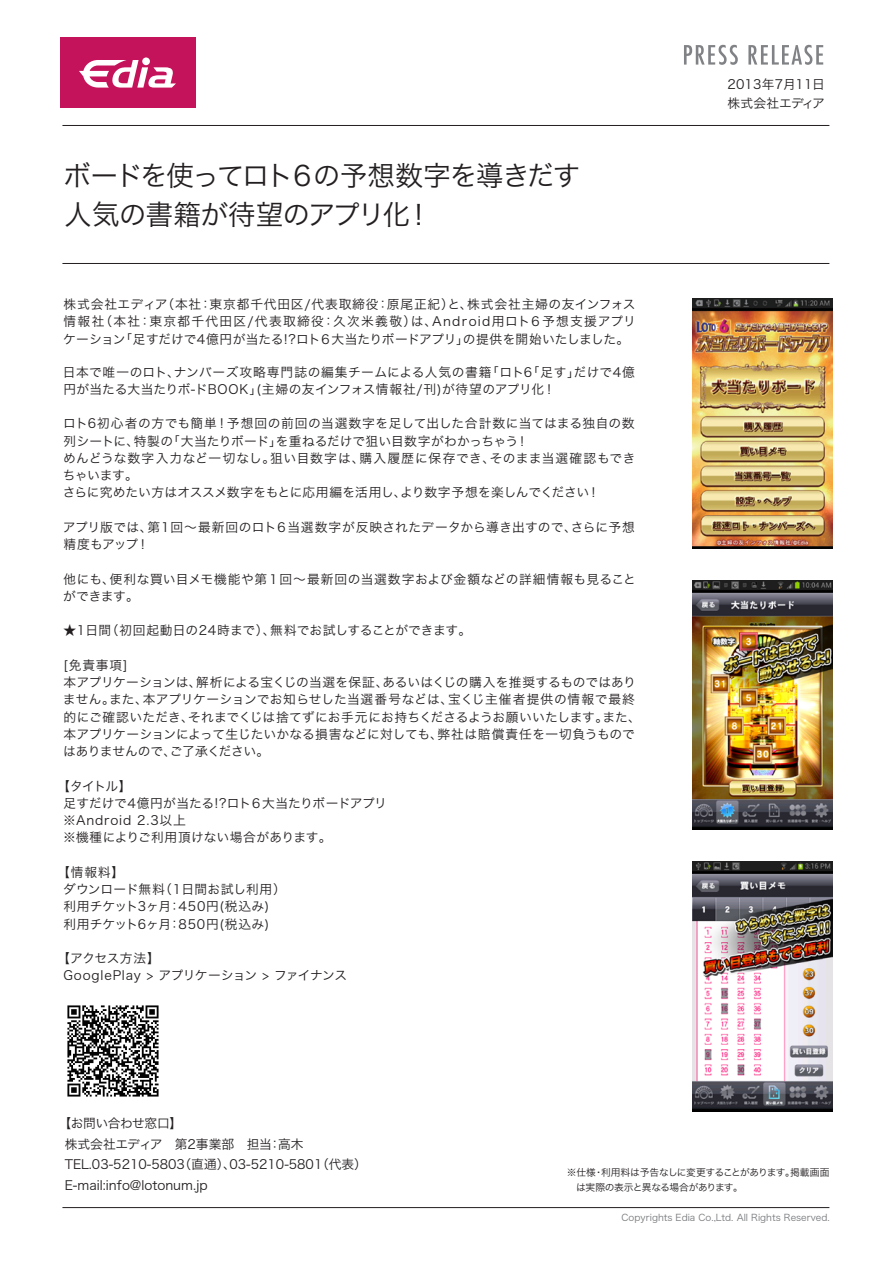
<style>
.page{position:relative;width:893px;height:1263px;background:#fff}
.page>*{position:absolute;margin:0;border:0;box-sizing:border-box;transform-origin:0 0}
.t1{font:27.75px/39px "Hira Kaku Pro W3";letter-spacing:-.055em;color:#231f20}
.t2{font:12.75px/17.2px "Hira Kaku Pro W3";letter-spacing:.01em;color:#231f20}
.t3{font:12.75px/17.2px "Hira Kaku Pro W3";letter-spacing:.035em;color:#231f20}
.t4{font:12.75px/17.2px "Hira Kaku Pro W3";letter-spacing:-.01em;color:#231f20}
.t5{font:9.75px/14.7px "Hira Kaku Pro W3";letter-spacing:-.03em;color:#231f20}
.t6{font:9.3px "Hira Kaku Pro W3";color:#76787b}
</style>
<div class="page">
<hr style="left:62px;top:1207px;width:767px;height:1px;background:#231f20">
<div style="left:60px;top:37px;width:136px;height:71px;background:#c5135b"></div>
<svg style="left:79px;top:60px;width:97px;height:28px"></svg>
<div style="left:142px;top:57px;width:8px;height:8px;background:#fff;border-radius:50%"></div>
<hr style="left:62px;top:263px;width:767px;height:1px;background:#231f20">
<hr style="left:62px;top:125px;width:767px;height:1px;background:#231f20">
<svg style="left:684px;top:45px;width:54px;height:20px"></svg>
<svg style="left:748px;top:45px;width:75px;height:20px"></svg>
<img style="left:692px;top:861px;width:141px;height:250px">
<img style="left:692px;top:580px;width:141px;height:250px">
<img style="left:692px;top:299px;width:141px;height:249px">
<img style="left:67px;top:1005px;width:92px;height:92px">
<h1 class="t1" style="left:63px;top:155px;width:519px">ボードを使ってロト６の予想数字を導きだす人気の書籍が待望のアプリ化！</h1>
<p class="t2" style="left:63px;top:295px;width:574px;text-align:justify">株式会社エディア（本社：東京都千代田区/代表取締役：原尾正紀）と、株式会社主婦の友インフォス情報社（本社：東京都千代田区/代表取締役：久次米義敬）は、Android用ロト６予想支援アプリケーション「足すだけで4億円が当たる!?ロト６大当たりボードアプリ」の提供を開始いたしました。</p>
<p class="t3" style="left:63px;top:362px;width:573px">日本で唯一のロト、ナンバーズ攻略専門誌の編集チームによる人気の書籍「ロト6「足す」だけで4億円が当たる大当たりボ-ドBOOK」(主婦の友インフォス情報社/刊)が待望のアプリ化！</p>
<p class="t2" style="left:63px;top:414px;width:574px">ロト6初心者の方でも簡単！予想回の前回の当選数字を足して出した合計数に当てはまる独自の数列シートに、特製の「大当たりボード」を重ねるだけで狙い目数字がわかっちゃう！<br>めんどうな数字入力など一切なし。狙い目数字は、購入履歴に保存でき、そのまま当選確認もできちゃいます。<br>さらに究めたい方はオススメ数字をもとに応用編を活用し、より数字予想を楽しんでください！</p>
<p class="t2" style="left:63px;top:518px;width:574px">アプリ版では、第1回～最新回のロト６当選数字が反映されたデータから導き出すので、さらに予想精度もアップ！</p>
<p class="t3" style="left:63px;top:569px;width:574px">他にも、便利な買い目メモ機能や第１回～最新回の当選数字および金額などの詳細情報も見ることができます。</p>
<p class="t2" style="left:63px;top:621px;width:409px">★1日間（初回起動日の24時まで）、無料でお試しすることができます。</p>
<p class="t2" style="left:63px;top:656px;width:580px">[免責事項]<br>本アプリケーションは、解析による宝くじの当選を保証、あるいはくじの購入を推奨するものではありません。また、本アプリケーションでお知らせした当選番号などは、宝くじ主催者提供の情報で最終的にご確認いただき、それまでくじは捨てずにお手元にお持ちくださるようお願いいたします。また、本アプリケーションによって生じたいかなる損害などに対しても、弊社は賠償責任を一切負うものではありませんので、ご了承ください。</p>
<p class="t2" style="left:63px;top:776px;width:325px;text-indent:-6px">【タイトル】<br>足すだけで4億円が当たる!?ロト６大当たりボードアプリ※Android 2.3以上<br>※機種によりご利用頂けない場合があります。</p>
<p class="t2" style="left:63px;top:863px;width:224px;text-indent:-6px">【情報料】<br>ダウンロード無料（1日間お試し利用）利用チケット3ヶ月：450円(税込み)<br>利用チケット6ヶ月：850円(税込み)</p>
<p class="t4" style="left:64px;top:949px;width:285px;text-indent:-6px">【アクセス方法】<br>GooglePlay &gt; アプリケーション &gt; ファイナンス</p>
<p class="t2" style="left:714px;top:74px;width:112px;line-height:18.3px;text-align:right">2013年7月11日　株式会社エディア</p>
<p class="t2" style="left:65px;top:1112px;width:304px;line-height:20.7px;text-indent:-6px">【お問い合わせ窓口】<br>株式会社エディア　第2事業部　担当：高木<br>TEL.03-5210-5803（直通）、03-5210-5801（代表）<br>E-mail:info@lotonum.jp</p>
<p class="t5" style="left:576px;top:1164px;width:255px;text-indent:-9px">※仕様・利用料は予告なしに変更することがあります。掲載画面は実際の表示と異なる場合があります。</p>
<p class="t6" style="left:622px;top:1209px;width:210px">Copyrights Edia Co.,Ltd. All Rights Reserved.</p>
</div>
